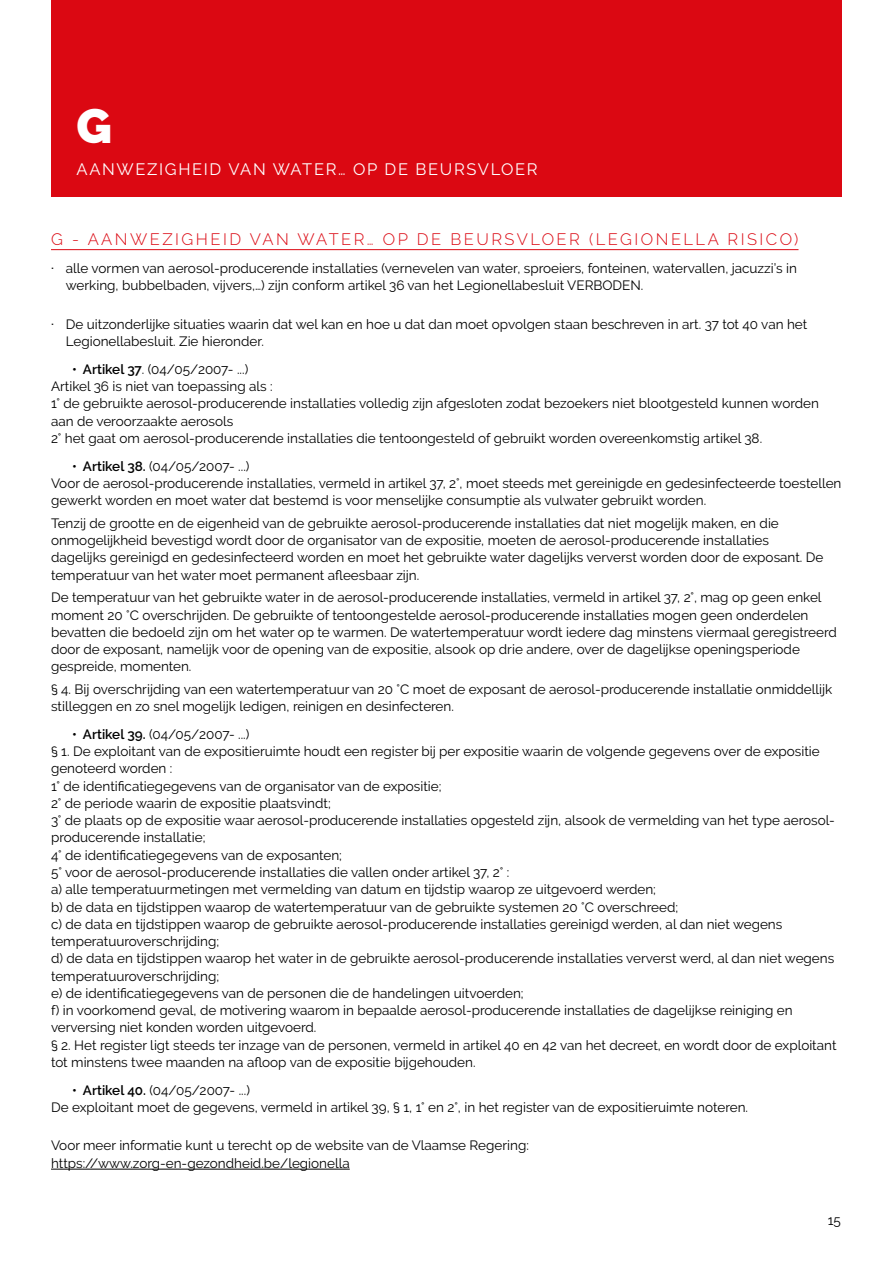
<style>
.page{position:relative;width:893px;height:1263px;background:#fff}
.page>*{position:absolute;margin:0;border:0;box-sizing:border-box;transform-origin:0 0}
.t1{font:900 48px "Raleway";color:#fff}
.t2{font:300 16.5px "Raleway";letter-spacing:.15em;color:#db0812}
.t3{font:16.5px "Raleway";letter-spacing:.1em;color:#fff}
.t4{font:13.5px/17.2px "Raleway";color:#000}
.s1{font-family:"DIN2014"}
.s2{font-weight:600}
</style>
<div class="page">
<div style="left:51px;top:0;width:791px;height:196px;background:#db0812"></div>
<hr style="left:51px;top:249px;width:747px;height:1px;background:#db0812">
<hr style="left:51px;top:1169px;width:299px;height:1px;background:#000">
<h1 class="t1" style="left:77px;top:99px;width:37px">G</h1>
<p class="t3" style="left:77px;top:160px;width:463px">AANWEZIGHEID VAN WATER… OP DE BEURSVLOER</p>
<p class="t2" style="left:51px;top:230px;width:749px">G - AANWEZIGHEID VAN WATER… OP DE BEURSVLOER (LEGIONELLA RISICO)</p>
<p class="t4" style="left:66px;top:260px;width:733px;text-indent:-15px"><span class="s1">∙</span> alle vormen van aerosol-producerende installaties (vernevelen van water, sproeiers, fonteinen, watervallen, jacuzzi’s in werking, bubbelbaden, vijvers,…) zijn conform artikel 36 van het Legionellabesluit VERBODEN.</p>
<p class="t4" style="left:66px;top:315px;width:743px;text-indent:-15px"><span class="s1">∙</span> De uitzonderlijke situaties waarin dat wel kan en hoe u dat dan moet opvolgen staan beschreven in art. 37 tot 40 van het<br>Legionellabesluit. Zie hieronder.</p>
<p class="t4" style="left:51px;top:360px;width:769px;text-indent:21px"><span class="s2">• Artikel 37</span>. (04/05/2007- ...)<br>Artikel 36 is niet van toepassing als :<br>1° de gebruikte aerosol-producerende installaties volledig zijn afgesloten zodat bezoekers niet blootgesteld kunnen worden aan de veroorzaakte aerosols<br>2° het gaat om aerosol-producerende installaties die tentoongesteld of gebruikt worden overeenkomstig artikel 38.</p>
<p class="t4" style="left:51px;top:457px;width:792px;text-indent:21px"><span class="s2">• Artikel 38.</span> (04/05/2007- ...)<br>Voor de aerosol-producerende installaties, vermeld in artikel 37, 2°, moet steeds met gereinigde en gedesinfecteerde toestellen gewerkt worden en moet water dat bestemd is voor menselijke consumptie als vulwater gebruikt worden.</p>
<p class="t4" style="left:51px;top:514px;width:774px">Tenzij de grootte en de eigenheid van de gebruikte aerosol-producerende installaties dat niet mogelijk maken, en die onmogelijkheid bevestigd wordt door de organisator van de expositie, moeten de aerosol-producerende installaties dagelijks gereinigd en gedesinfecteerd worden en moet het gebruikte water dagelijks ververst worden door de exposant. De temperatuur van het water moet permanent afleesbaar zijn.</p>
<p class="t4" style="left:51px;top:589px;width:787px">De temperatuur van het gebruikte water in de aerosol-producerende installaties, vermeld in artikel 37, 2°, mag op geen enkel moment 20 °C overschrijden. De gebruikte of tentoongestelde aerosol-producerende installaties mogen geen onderdelen bevatten die bedoeld zijn om het water op te warmen. De watertemperatuur wordt iedere dag minstens viermaal geregistreerd door de exposant, namelijk voor de opening van de expositie, alsook op drie andere, over de dagelijkse openingsperiode gespreide, momenten.</p>
<p class="t4" style="left:51px;top:680px;width:783px">§ 4. Bij overschrijding van een watertemperatuur van 20 °C moet de exposant de aerosol-producerende installatie onmiddellijk stilleggen en zo snel mogelijk ledigen, reinigen en desinfecteren.</p>
<p class="t4" style="left:51px;top:725px;width:787px;text-indent:21px"><span class="s2">• Artikel 39.</span> (04/05/2007- ...)<br>§ 1. De exploitant van de expositieruimte houdt een register bij per expositie waarin de volgende gegevens over de expositie genoteerd worden :<br>1° de identificatiegegevens van de organisator van de expositie;<br>2° de periode waarin de expositie plaatsvindt;<br>3° de plaats op de expositie waar aerosol-producerende installaties opgesteld zijn, alsook de vermelding van het type aerosol&shy;producerende installatie;<br>4° de identificatiegegevens van de exposanten;<br>5° voor de aerosol-producerende installaties die vallen onder artikel 37, 2° :<br>a) alle temperatuurmetingen met vermelding van datum en tijdstip waarop ze uitgevoerd werden;<br>b) de data en tijdstippen waarop de watertemperatuur van de gebruikte systemen 20 °C overschreed;<br>c) de data en tijdstippen waarop de gebruikte aerosol-producerende installaties gereinigd werden, al dan niet wegens temperatuuroverschrijding;<br>d) de data en tijdstippen waarop het water in de gebruikte aerosol-producerende installaties ververst werd, al dan niet wegens temperatuuroverschrijding;<br>e) de identificatiegegevens van de personen die de handelingen uitvoerden;<br>f) in voorkomend geval, de motivering waarom in bepaalde aerosol-producerende installaties de dagelijkse reiniging en verversing niet konden worden uitgevoerd.<br>§ 2. Het register ligt steeds ter inzage van de personen, vermeld in artikel 40 en 42 van het decreet, en wordt door de exploitant tot minstens twee maanden na afloop van de expositie bijgehouden.</p>
<p class="t4" style="left:51px;top:1081px;width:699px;text-indent:21px"><span class="s2">• Artikel 40.</span> (04/05/2007- ...)<br>De exploitant moet de gegevens, vermeld in artikel 39, § 1, 1° en 2°, in het register van de expositieruimte noteren.</p>
<p class="t4" style="left:51px;top:1137px;width:479px">Voor meer informatie kunt u terecht op de website van de Vlaamse Regering: https://www.zorg-en-gezondheid.be/legionella</p>
<p class="t4" style="left:828px;top:1211px;width:15px">15</p>
</div>
